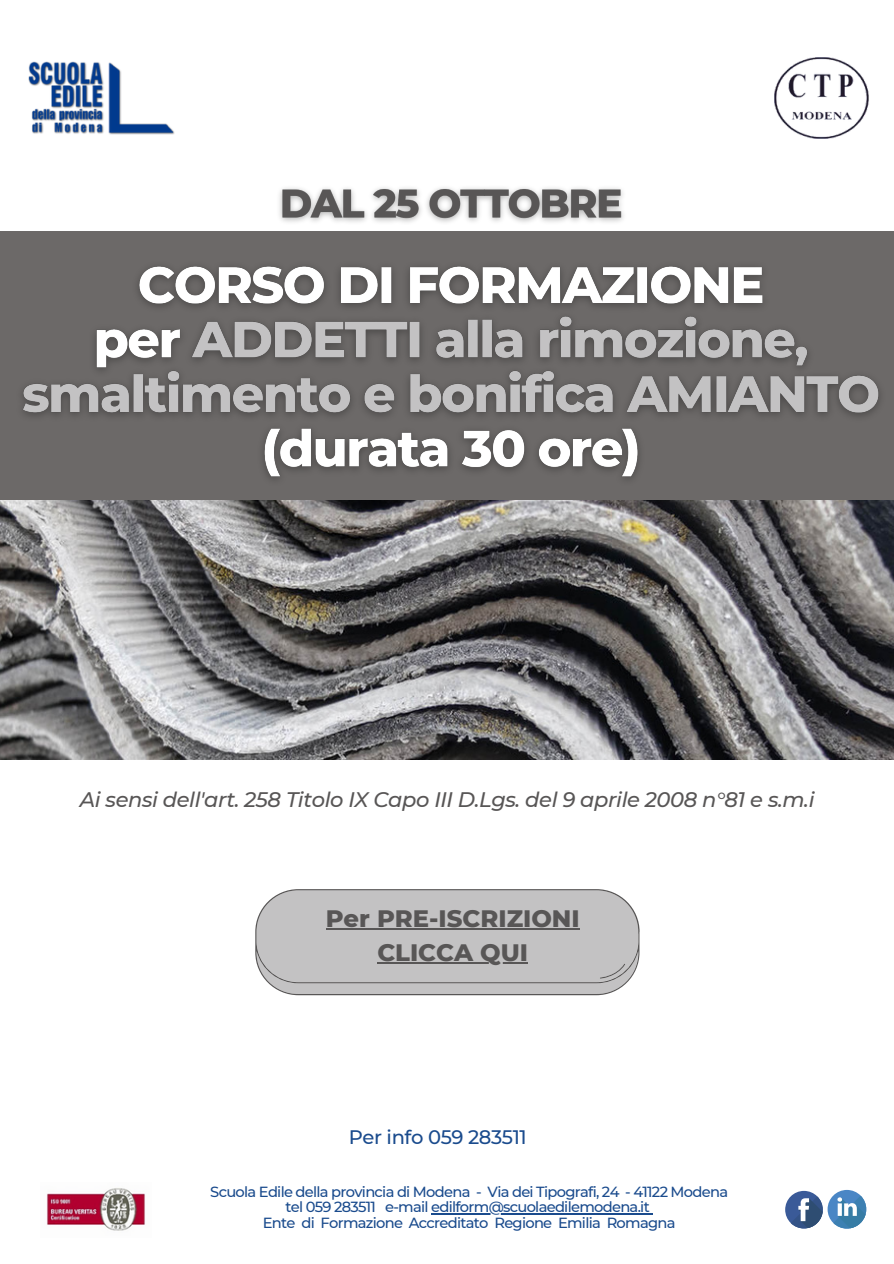
<style>
.page{position:relative;width:894px;height:1264px;background:#fff}
.page>*{position:absolute;margin:0;border:0;box-sizing:border-box;transform-origin:0 0}
.t1{font:800 24.3px/33.6px "Montserrat";color:#585656;text-align:center}
.t2{font:italic 500 21px "Montserrat";letter-spacing:-.02em;color:#585656}
.t3{font:500 19.5px "Montserrat";letter-spacing:-.02em;color:#1a4b8d}
.t4{font:500 14.7px/15.8px "Montserrat";letter-spacing:-.05em;color:#1a4b8d;text-align:center}
</style>
<div class="page">
<img style="left:46px;top:1188px;width:99px;height:43px">
<img style="left:774px;top:57px;width:95px;height:81px">
<img style="left:28px;top:61px;width:147px;height:74px">
<div style="left:0;top:232px;width:893px;height:269px;background:#6c6968"></div>
<svg style="left:827px;top:1189px;width:39px;height:39px"></svg>
<svg style="left:833px;top:1195px;width:34px;height:34px"></svg>
<svg style="left:785px;top:1190px;width:37px;height:38px"></svg>
<svg style="left:790px;top:1196px;width:33px;height:33px"></svg>
<img style="left:0;top:500px;width:893px;height:259px">
<hr style="left:431px;top:1213px;width:218px;height:1px;background:#1a4b8d">
<svg style="left:255px;top:889px;width:384px;height:106px;background:#c1c0c1"></svg>
<hr style="left:325px;top:928px;width:254px;height:2px;background:#585656">
<hr style="left:377px;top:962px;width:151px;height:2px;background:#585656">
<img style="left:22px;top:266px;width:858px;height:214px">
<img style="left:269px;top:187px;width:362px;height:45px">
<h2 class="t2" style="left:80px;top:786px;width:736px">Ai sensi dell'art. 258 Titolo IX Capo III D.Lgs. del 9 aprile 2008 n°81 e s.m.i</h2>
<h1 class="t1" style="left:325px;top:901px;width:255px">Per PRE-ISCRIZIONI<br>CLICCA QUI</h1>
<h3 class="t3" style="left:348px;top:1124px;width:179px">Per info 059 283511</h3>
<p class="t4" style="left:210px;top:1183px;width:519px">Scuola Edile della provincia di Modena - Via dei Tipografi, 24 - 41122 Modena tel 059 283511 e-mail edilform@scuolaedilemodena.it<br>Ente di Formazione Accreditato Regione Emilia Romagna</p>
</div>
